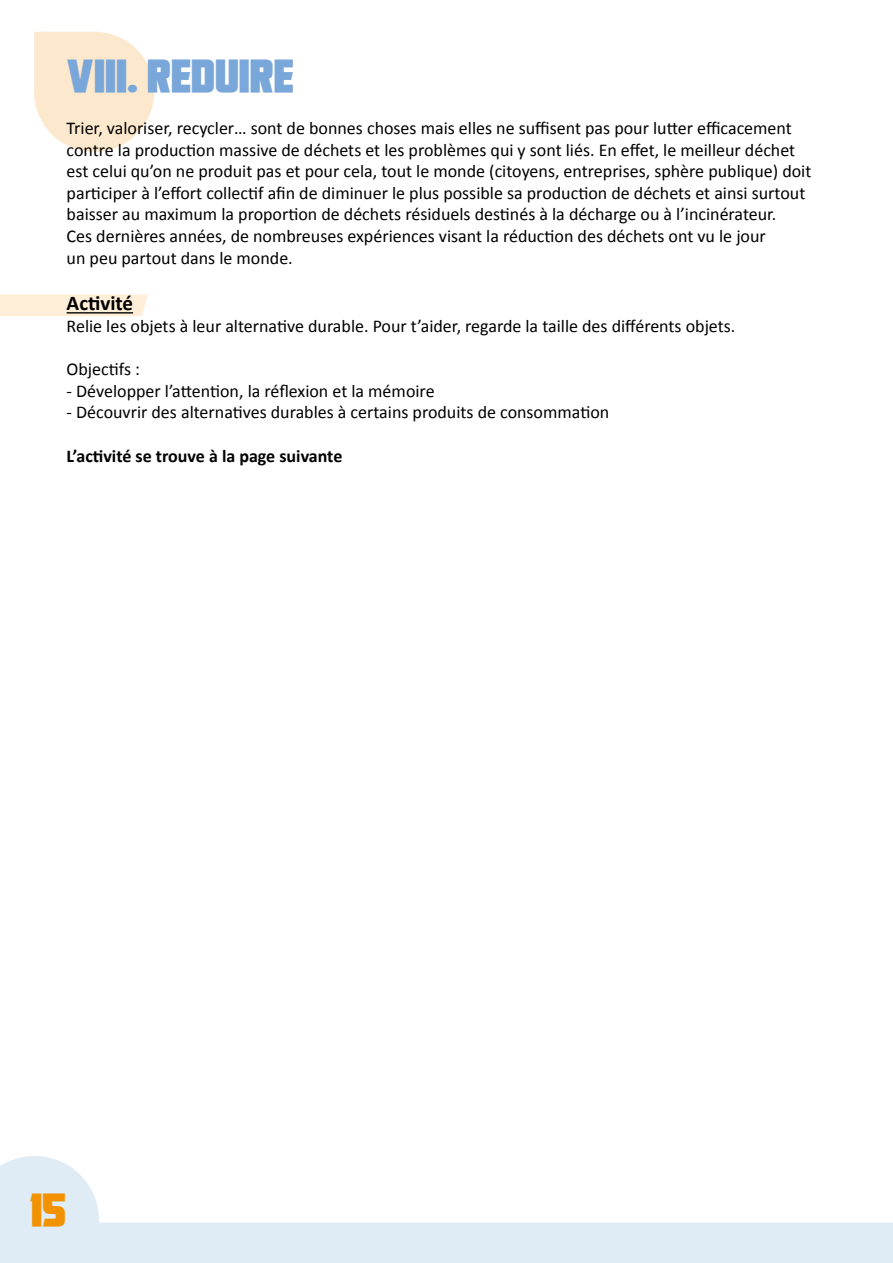
<style>
.page{position:relative;width:893px;height:1263px;background:#fff}
.page>*{position:absolute;margin:0;border:0;box-sizing:border-box;transform-origin:0 0}
.t1{font:32.25px "This Is The Future";color:#7aa7da;scale:1.16 1}
.t2{font:32.25px "This Is The Future";color:#f39200;scale:1.16 1}
.t3{font:700 21px "Calibri";color:#000}
.t4{font:18px/21.6px "Calibri";color:#000}
.t5{font:700 18px "Calibri";color:#000}
</style>
<div class="page">
<svg style="left:0;top:1156px;width:893px;height:107px"></svg>
<div style="left:34px;top:32px;width:120px;height:120px;background:#fce9cd;border-radius:60px"></div>
<svg style="left:0;top:294px;width:148px;height:22px;background:#fcecd7"></svg>
<hr style="left:67px;top:312px;width:66px;height:1px;background:#000">
<h1 class="t1" style="left:67px;top:58px;width:197px">VIII. REDUIRE</h1>
<p class="t4" style="left:67px;top:116px;width:746px">Trier, valoriser, recycler… sont de bonnes choses mais elles ne suffisent pas pour lutter efficacement contre la production massive de déchets et les problèmes qui y sont liés. En effet, le meilleur déchet est celui qu’on ne produit pas et pour cela, tout le monde (citoyens, entreprises, sphère publique) doit participer à l’effort collectif afin de diminuer le plus possible sa production de déchets et ainsi surtout baisser au maximum la proportion de déchets résiduels destinés à la décharge ou à l’incinérateur.<br>Ces dernières années, de nombreuses expériences visant la réduction des déchets ont vu le jour<br>un peu partout dans le monde.</p>
<p class="t3" style="left:67px;top:289px;width:68px">Activité</p>
<p class="t4" style="left:67px;top:314px;width:670px">Relie les objets à leur alternative durable. Pour t’aider, regarde la taille des différents objets.</p>
<p class="t4" style="left:67px;top:358px;width:75px">Objectifs :</p>
<p class="t4" style="left:67px;top:379px;width:369px">- Développer l’attention, la réflexion et la mémoire</p>
<p class="t4" style="left:67px;top:401px;width:544px">- Découvrir des alternatives durables à certains produits de consommation</p>
<p class="t5" style="left:67px;top:443px;width:277px">L’activité se trouve à la page suivante</p>
<h1 class="t2" style="left:29px;top:1192px;width:33px">15</h1>
</div>
